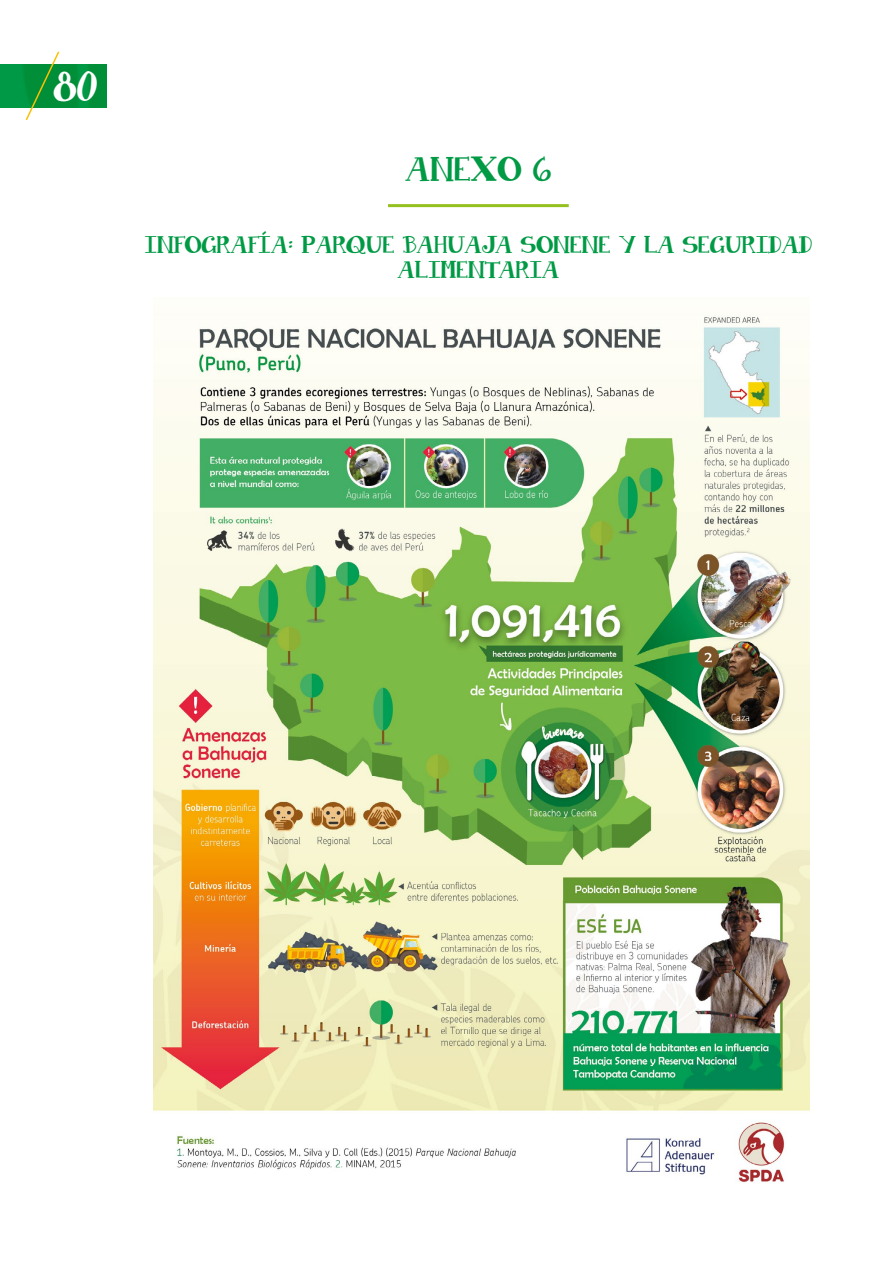
<style>
.page{position:relative;width:893px;height:1263px;background:#fff}
.page>*{position:absolute;margin:0;border:0;box-sizing:border-box;transform-origin:0 0}
.t1{font:37.5px "Janda Curlygirl Chunky";color:#fff}
.t2{font:30px "Janda Curlygirl Chunky";color:#009a45}
.t3{font:21px/25.2px "Janda Curlygirl Chunky";color:#009a45;text-align:center}
</style>
<div class="page">
<div style="left:0;top:65px;width:106px;height:42px;background:#00943f"></div>
<svg style="left:24px;top:51px;width:37px;height:69px"></svg>
<hr style="left:388px;top:204px;width:181px;height:3px;background:#95c11f">
<img style="left:153px;top:315px;width:657px;height:868px">
<h1 class="t1" style="left:53px;top:66px;width:46px">80</h1>
<h2 class="t2" style="left:405px;top:153px;width:148px">ANEXO 6</h2>
<p class="t3" style="left:145px;top:233px;width:669px">INFOGRAFÍA: PARQUE BAHUAJA SONENE Y LA SEGURIDAD<br>ALIMENTARIA</p>
</div>
